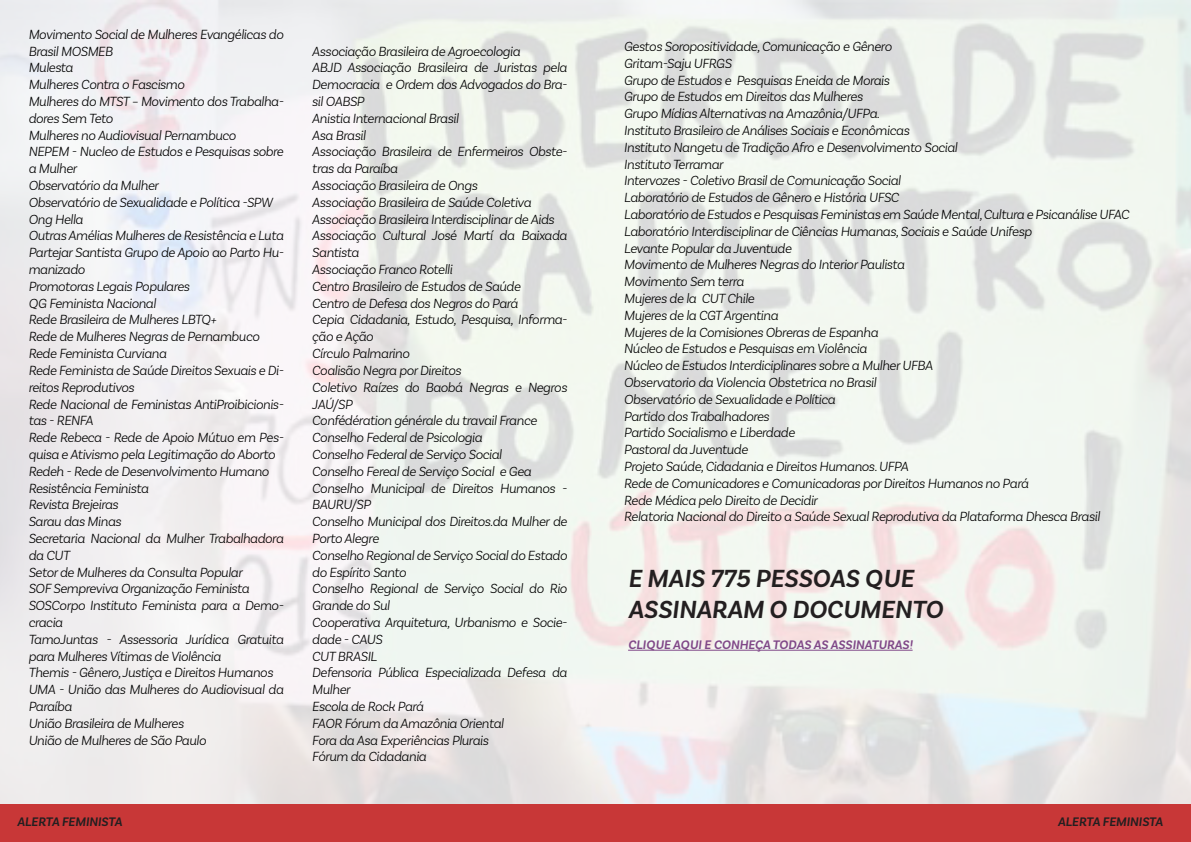
<style>
.page{position:relative;width:1191px;height:842px;background:#fff}
.page>*{position:absolute;margin:0;border:0;box-sizing:border-box;transform-origin:0 0}
.t1{font:italic 600 26px/31.2px "Basic Sans";color:#231f20}
.t2{font:italic 300 14px/16.8px "Basic Sans";letter-spacing:-.03em;color:#000}
.t3{font:italic 600 13px "Basic Sans";color:#804888}
.t4{font:italic 600 13px "Basic Sans";color:#231f20}
</style>
<div class="page">
<img style="left:0;top:0;width:1191px;height:805px">
<div style="left:0;top:805px;width:1191px;height:37px;background:#c83737"></div>
<hr style="left:628px;top:650px;width:284px;height:1px;background:#804888">
<p class="t2" style="left:28px;top:26px;width:257px">Movimento Social de Mulheres Evangélicas do<br>Brasil MOSMEB</p>
<p class="t2" style="left:28px;top:59px;width:46px">Mulesta</p>
<p class="t2" style="left:28px;top:76px;width:158px">Mulheres Contra o Fascismo</p>
<p class="t2" style="left:28px;top:93px;width:257px">Mulheres do MTST – Movimento dos Trabalha&shy;dores Sem Teto</p>
<p class="t2" style="left:28px;top:126px;width:209px">Mulheres no Audiovisual Pernambuco</p>
<p class="t2" style="left:28px;top:143px;width:257px">NEPEM - Nucleo de Estudos e Pesquisas sobre a Mulher</p>
<p class="t2" style="left:28px;top:177px;width:132px">Observatório da Mulher</p>
<p class="t2" style="left:28px;top:194px;width:246px">Observatório de Sexualidade e Política -SPW</p>
<p class="t2" style="left:28px;top:210px;width:56px">Ong Hella</p>
<p class="t2" style="left:28px;top:227px;width:257px">Outras Amélias Mulheres de Resistência e Luta</p>
<p class="t2" style="left:28px;top:244px;width:257px">Partejar Santista Grupo de Apoio ao Parto Hu&shy;manizado</p>
<p class="t2" style="left:28px;top:278px;width:163px">Promotoras Legais Populares</p>
<p class="t2" style="left:28px;top:294px;width:129px">QG Feminista Nacional</p>
<p class="t2" style="left:28px;top:311px;width:190px">Rede Brasileira de Mulheres LBTQ+</p>
<p class="t2" style="left:28px;top:328px;width:233px">Rede de Mulheres Negras de Pernambuco</p>
<p class="t2" style="left:28px;top:345px;width:140px">Rede Feminista Curviana</p>
<p class="t2" style="left:28px;top:362px;width:257px">Rede Feminista de Saúde Direitos Sexuais e Di&shy;reitos Reprodutivos</p>
<p class="t2" style="left:28px;top:395px;width:257px">Rede Nacional de Feministas AntiProibicionis&shy;tas - RENFA</p>
<p class="t2" style="left:28px;top:429px;width:257px">Rede Rebeca - Rede de Apoio Mútuo em Pes&shy;quisa e Ativismo pela Legitimação do Aborto</p>
<p class="t2" style="left:28px;top:462px;width:242px">Redeh - Rede de Desenvolvimento Humano</p>
<p class="t2" style="left:28px;top:479px;width:122px">Resistência Feminista</p>
<p class="t2" style="left:28px;top:496px;width:92px">Revista Brejeiras</p>
<p class="t2" style="left:28px;top:513px;width:94px">Sarau das Minas</p>
<p class="t2" style="left:28px;top:530px;width:257px">Secretaria Nacional da Mulher Trabalhadora da CUT</p>
<p class="t2" style="left:28px;top:563px;width:216px">Setor de Mulheres da Consulta Popular</p>
<p class="t2" style="left:28px;top:580px;width:223px">SOF Sempreviva Organização Feminista</p>
<p class="t2" style="left:28px;top:597px;width:257px">SOSCorpo Instituto Feminista para a Demo&shy;cracia</p>
<p class="t2" style="left:28px;top:630px;width:257px">TamoJuntas - Assessoria Jurídica Gratuita para Mulheres Vítimas de Violência</p>
<p class="t2" style="left:28px;top:664px;width:246px">Themis - Gênero, Justiça e Direitos Humanos</p>
<p class="t2" style="left:28px;top:681px;width:257px">UMA - União das Mulheres do Audiovisual da<br>Paraíba</p>
<p class="t2" style="left:28px;top:714px;width:157px">União Brasileira de Mulheres</p>
<p class="t2" style="left:28px;top:731px;width:179px">União de Mulheres de São Paulo</p>
<p class="t2" style="left:312px;top:42px;width:210px">Associação Brasileira de Agroecologia</p>
<p class="t2" style="left:312px;top:59px;width:257px;text-align:justify">ABJD Associação Brasileira de Juristas pela Democracia e Ordem dos Advogados do Bra&shy;sil OABSP</p>
<p class="t2" style="left:312px;top:110px;width:148px">Anistia Internacional Brasil</p>
<p class="t2" style="left:312px;top:126px;width:55px">Asa Brasil</p>
<p class="t2" style="left:312px;top:143px;width:257px">Associação Brasileira de Enfermeiros Obste&shy;tras da Paraíba</p>
<p class="t2" style="left:312px;top:177px;width:167px">Associação Brasileira de Ongs</p>
<p class="t2" style="left:312px;top:194px;width:221px">Associação Brasileira de Saúde Coletiva</p>
<p class="t2" style="left:312px;top:210px;width:244px">Associação Brasileira Interdisciplinar de Aids</p>
<p class="t2" style="left:312px;top:227px;width:257px">Associação Cultural José Martí da Baixada<br>Santista</p>
<p class="t2" style="left:312px;top:261px;width:142px">Associação Franco Rotelli</p>
<p class="t2" style="left:312px;top:278px;width:210px">Centro Brasileiro de Estudos de Saúde</p>
<p class="t2" style="left:312px;top:294px;width:208px">Centro de Defesa dos Negros do Pará</p>
<p class="t2" style="left:312px;top:311px;width:257px">Cepia Cidadania, Estudo, Pesquisa, Informa&shy;ção e Ação</p>
<p class="t2" style="left:312px;top:345px;width:99px">Círculo Palmarino</p>
<p class="t2" style="left:312px;top:362px;width:151px">Coalisão Negra por Direitos</p>
<p class="t2" style="left:312px;top:378px;width:257px">Coletivo Raízes do Baobá Negras e Negros<br>JAÚ/SP</p>
<p class="t2" style="left:312px;top:412px;width:227px">Confédération générale du travail France</p>
<p class="t2" style="left:312px;top:429px;width:172px">Conselho Federal de Psicologia</p>
<p class="t2" style="left:312px;top:446px;width:191px">Conselho Federal de Serviço Social</p>
<p class="t2" style="left:312px;top:462px;width:221px">Conselho Fereal de Serviço Social e Gea</p>
<p class="t2" style="left:312px;top:479px;width:257px">Conselho Municipal de Direitos Humanos -<br>BAURU/SP</p>
<p class="t2" style="left:312px;top:513px;width:257px">Conselho Municipal dos Direitos.da Mulher de<br>Porto Alegre</p>
<p class="t2" style="left:312px;top:546px;width:257px">Conselho Regional de Serviço Social do Estado do Espírito Santo</p>
<p class="t2" style="left:312px;top:580px;width:257px">Conselho Regional de Serviço Social do Rio<br>Grande do Sul</p>
<p class="t2" style="left:312px;top:614px;width:257px">Cooperativa Arquitetura, Urbanismo e Socie&shy;dade - CAUS</p>
<p class="t2" style="left:312px;top:647px;width:67px">CUT BRASIL</p>
<p class="t2" style="left:312px;top:664px;width:257px">Defensoria Pública Especializada Defesa da<br>Mulher</p>
<p class="t2" style="left:312px;top:698px;width:113px">Escola de Rock Pará</p>
<p class="t2" style="left:312px;top:714px;width:193px">FAOR Fórum da Amazônia Oriental</p>
<p class="t2" style="left:312px;top:731px;width:178px">Fora da Asa Experiências Plurais</p>
<p class="t2" style="left:312px;top:748px;width:116px">Fórum da Cidadania</p>
<p class="t2" style="left:624px;top:38px;width:269px">Gestos Soropositividade, Comunicação e Gênero</p>
<p class="t2" style="left:624px;top:54px;width:109px">Gritam-Saju UFRGS</p>
<p class="t2" style="left:624px;top:71px;width:267px">Grupo de Estudos e Pesquisas Eneida de Morais</p>
<p class="t2" style="left:624px;top:88px;width:240px">Grupo de Estudos em Direitos das Mulheres</p>
<p class="t2" style="left:624px;top:105px;width:257px">Grupo Mídias Alternativas na Amazônia/UFPa.</p>
<p class="t2" style="left:624px;top:122px;width:287px">Instituto Brasileiro de Análises Sociais e Econômicas</p>
<p class="t2" style="left:624px;top:138px;width:335px">Instituto Nangetu de Tradição Afro e Desenvolvimento Social</p>
<p class="t2" style="left:624px;top:155px;width:101px">Instituto Terramar</p>
<p class="t2" style="left:624px;top:172px;width:278px">Intervozes - Coletivo Brasil de Comunicação Social</p>
<p class="t2" style="left:624px;top:189px;width:277px">Laboratório de Estudos de Gênero e História UFSC</p>
<p class="t2" style="left:624px;top:206px;width:507px">Laboratório de Estudos e Pesquisas Feministas em Saúde Mental, Cultura e Psicanálise UFAC</p>
<p class="t2" style="left:624px;top:222px;width:409px">Laboratório Interdisciplinar de Ciências Humanas, Sociais e Saúde Unifesp</p>
<p class="t2" style="left:624px;top:239px;width:169px">Levante Popular da Juventude</p>
<p class="t2" style="left:624px;top:256px;width:282px">Movimento de Mulheres Negras do Interior Paulista</p>
<p class="t2" style="left:624px;top:273px;width:122px">Movimento Sem terra</p>
<p class="t2" style="left:624px;top:290px;width:132px">Mujeres de la CUT Chile</p>
<p class="t2" style="left:624px;top:306px;width:156px">Mujeres de la CGT Argentina</p>
<p class="t2" style="left:624px;top:323px;width:256px">Mujeres de la Comisiones Obreras de Espanha</p>
<p class="t2" style="left:624px;top:340px;width:245px">Núcleo de Estudos e Pesquisas em Violência</p>
<p class="t2" style="left:624px;top:357px;width:310px">Núcleo de Estudos Interdiciplinares sobre a Mulher UFBA</p>
<p class="t2" style="left:624px;top:374px;width:254px">Observatorio da Violencia Obstetrica no Brasil</p>
<p class="t2" style="left:624px;top:390px;width:213px">Observatório de Sexualidade e Política</p>
<p class="t2" style="left:624px;top:407px;width:147px">Partido dos Trabalhadores</p>
<p class="t2" style="left:624px;top:424px;width:173px">Partido Socialismo e Liberdade</p>
<p class="t2" style="left:624px;top:441px;width:126px">Pastoral da Juventude</p>
<p class="t2" style="left:624px;top:458px;width:286px">Projeto Saúde, Cidadania e Direitos Humanos. UFPA</p>
<p class="t2" style="left:624px;top:474px;width:406px">Rede de Comunicadores e Comunicadoras por Direitos Humanos no Pará</p>
<p class="t2" style="left:624px;top:491px;width:195px">Rede Médica pelo Direito de Decidir</p>
<p class="t2" style="left:624px;top:508px;width:477px">Relatoria Nacional do Direito a Saúde Sexual Reprodutiva da Plataforma Dhesca Brasil</p>
<p class="t1" style="left:628px;top:562px;width:316px">E MAIS 775 PESSOAS QUE<br>ASSINARAM O DOCUMENTO</p>
<p class="t3" style="left:628px;top:637px;width:286px">CLIQUE AQUI E CONHEÇA TODAS AS ASSINATURAS!</p>
<p class="t4" style="left:17px;top:814px;width:107px">ALERTA FEMINISTA</p>
<p class="t4" style="left:1057px;top:814px;width:107px">ALERTA FEMINISTA</p>
</div>
